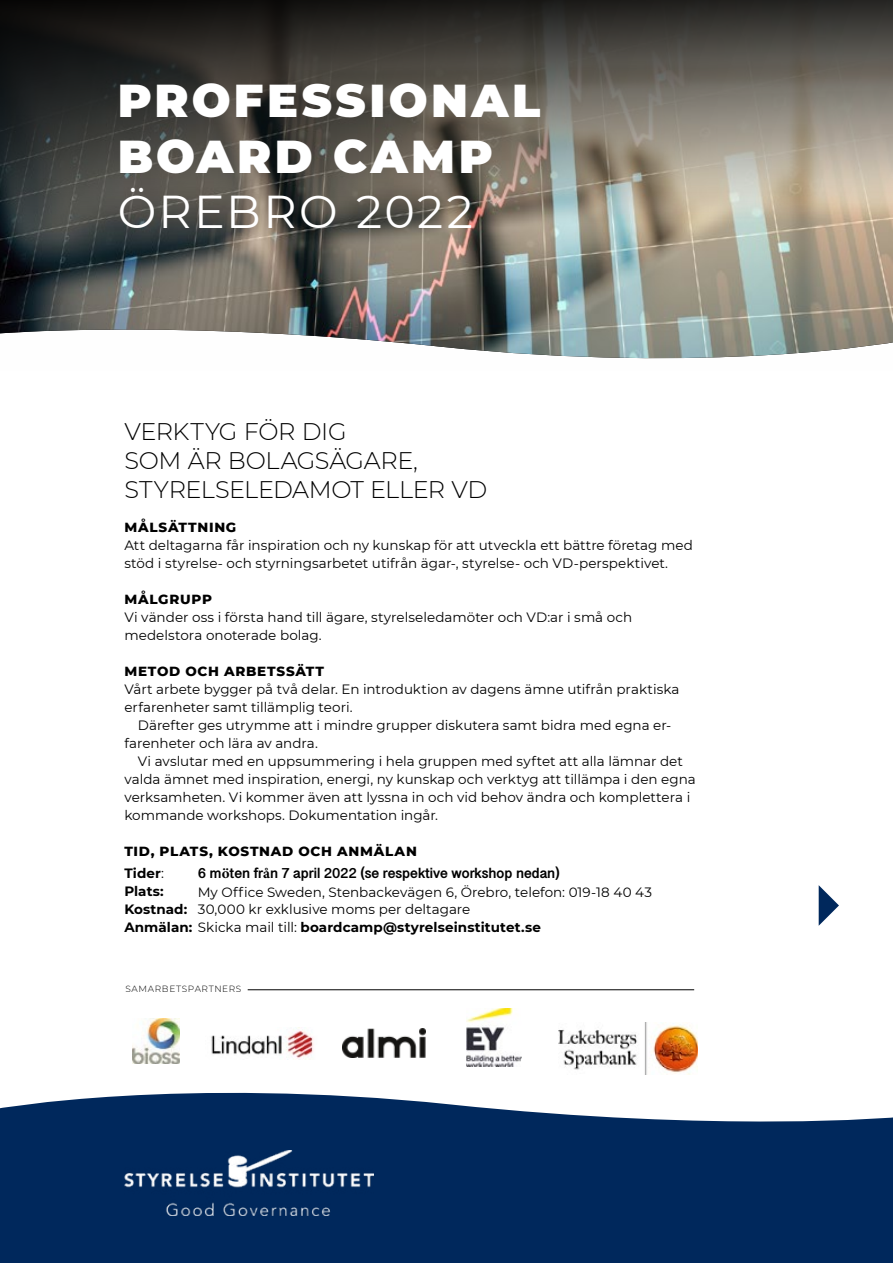
<style>
.page{position:relative;width:893px;height:1263px;background:#fff}
.page>*{position:absolute;margin:0;border:0;box-sizing:border-box;transform-origin:0 0}
.t1{font:900 46.05px/55.2px "Montserrat";letter-spacing:.075em;color:#fff}
.t2{font:300 24px/28.8px "Montserrat";letter-spacing:-.01em;color:#000}
.t3{font:700 15px "Bangla Sangam MN";color:#000}
.t4{font:13.5px/18px "Montserrat";color:#000}
.t5{font:700 13.5px "Montserrat";letter-spacing:.005em;color:#000}
.t6{font:800 13.5px "Montserrat";letter-spacing:.055em;color:#000}
.t7{font:300 9px "Montserrat";letter-spacing:.07em;color:#000}
.s1{font-weight:400}
.s2{font-family:"Minion Pro"}
.s3{font-weight:700}
</style>
<div class="page">
<svg style="left:0;top:0;width:893px;height:359px;background:#6b6962"></svg>
<svg style="left:0;top:1092px;width:893px;height:171px;background:#193d6c"></svg>
<img style="left:124px;top:1150px;width:249px;height:65px">
<svg style="left:819px;top:885px;width:20px;height:41px"></svg>
<hr style="left:248px;top:989px;width:446px;height:1px;background:#000">
<img style="left:211px;top:1027px;width:102px;height:33px">
<img style="left:466px;top:1008px;width:55px;height:58px">
<img style="left:343px;top:1028px;width:82px;height:29px">
<img style="left:559px;top:1023px;width:138px;height:51px">
<img style="left:133px;top:1018px;width:47px;height:45px">
<p class="t1" style="left:118px;top:70px;width:424px">PROFESSIONAL<br>BOARD CAMP<br><span class="s1">ÖREBRO 2022</span></p>
<p class="t2" style="left:124px;top:416px;width:224px">VERKTYG FÖR DIG</p>
<p class="t2" style="left:124px;top:445px;width:364px">SOM ÄR BOLAGSÄGARE,<br>STYRELSELEDAMOT ELLER VD</p>
<p class="t6" style="left:124px;top:517px;width:113px">MÅLSÄTTNING</p>
<p class="t4" style="left:124px;top:535px;width:570px">Att deltagarna får inspiration och ny kunskap för att utveckla ett bättre företag med stöd i styrelse- och styrningsarbetet utifrån ägar-, styrelse- och VD-perspektivet.</p>
<p class="t6" style="left:124px;top:589px;width:89px">MÅLGRUPP</p>
<p class="t4" style="left:124px;top:607px;width:509px">Vi vänder oss i första hand till ägare, styrelseledamöter och VD:ar i små och medelstora onoterade bolag.</p>
<p class="t6" style="left:124px;top:661px;width:201px">METOD OCH ARBETSSÄTT</p>
<p class="t4" style="left:124px;top:679px;width:557px">Vårt arbete bygger på två delar. En introduktion av dagens ämne utifrån praktiska erfarenheter samt tillämplig teori.</p>
<p class="t4" style="left:124px;top:715px;width:548px;text-indent:13px">Därefter ges utrymme att i mindre grupper diskutera samt bidra med egna er&shy;farenheter och lära av andra.</p>
<p class="t4" style="left:124px;top:751px;width:573px;text-indent:14px">Vi avslutar med en uppsummering i hela gruppen med syftet att alla lämnar det valda ämnet med inspiration, energi, ny kunskap och verktyg att tillämpa i den egna verksamheten. Vi kommer även att lyssna in och vid behov ändra och komplettera i kommande workshops. Dokumentation ingår.</p>
<p class="t6" style="left:124px;top:841px;width:294px">TID, PLATS, KOSTNAD OCH ANMÄLAN</p>
<p class="t5" style="left:124px;top:863px;width:41px">Tider<span class="s1">:</span></p>
<p class="t5" style="left:124px;top:881px;width:41px">Plats:</p>
<p class="t3" style="left:198px;top:863px;width:364px">6 m<span class="s2">ö</span>ten fr<span class="s2">å</span>n 7 april 2022 (se respektive workshop nedan)</p>
<p class="t4" style="left:198px;top:882px;width:456px">My Office Sweden, Stenbackevägen 6, Örebro, telefon: 019-18 40 43</p>
<p class="t4" style="left:124px;top:900px;width:347px"><span class="s3">Kostnad:</span> 30,000 kr exklusive moms per deltagare</p>
<p class="t5" style="left:124px;top:917px;width:418px">Anmälan: <span class="s1">Skicka mail till:</span> boardcamp@styrelseinstitutet.se</p>
<p class="t7" style="left:125px;top:983px;width:117px">SAMARBETSPARTNERS</p>
</div>
